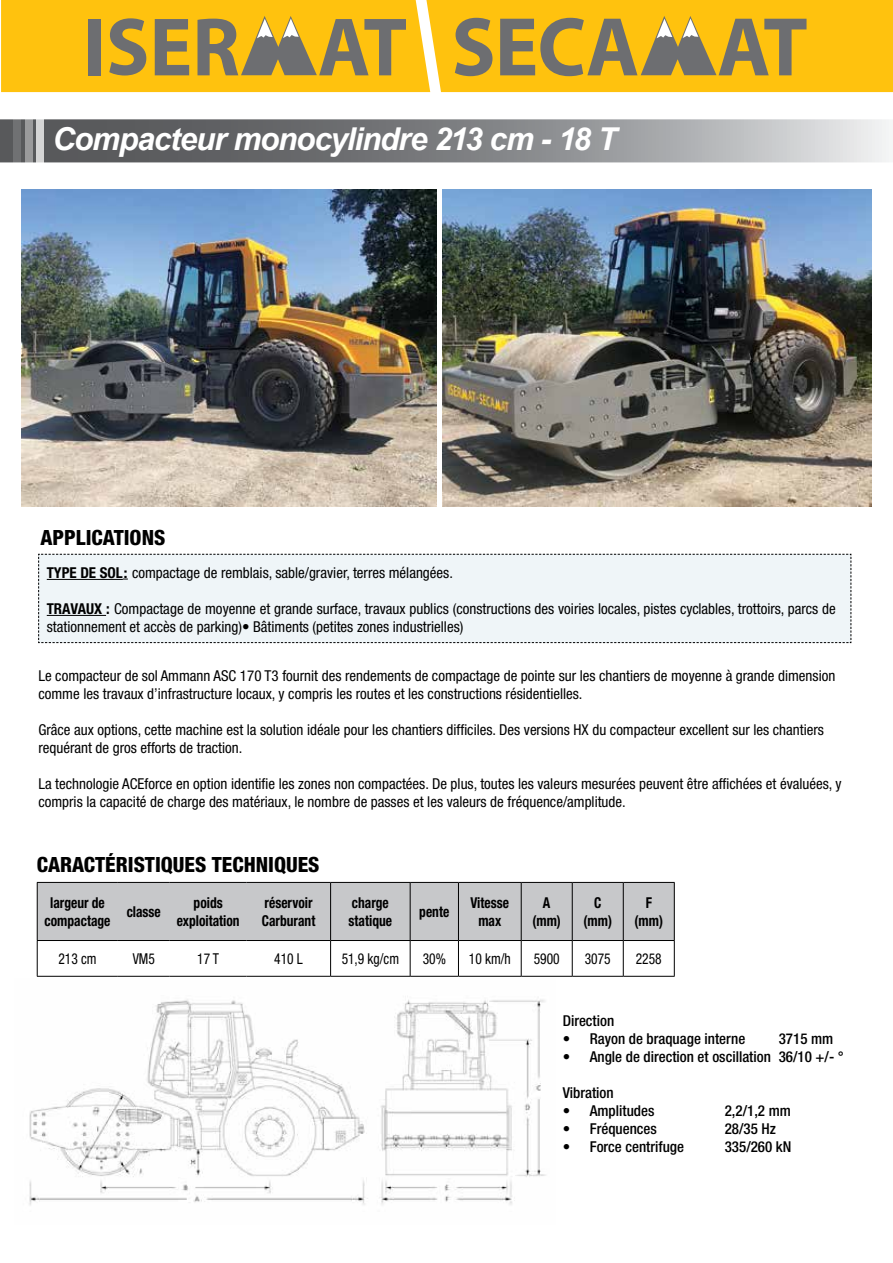
<style>
.page{position:relative;width:893px;height:1263px;background:#fff}
.page>*{position:absolute;margin:0;border:0;box-sizing:border-box;transform-origin:0 0}
.t1{font:italic 700 31.5px "Arial";letter-spacing:-.035em;color:#fff}
.t2{font:800 condensed 21px "Helvetica Neue";color:#000}
.t3{font:500 condensed 18px "Helvetica Neue";color:#fff}
.t4{font:condensed 15px/18px "Helvetica Neue";color:#000}
.t5{font:500 condensed 15px "Helvetica Neue";color:#000}
.t6{font:700 condensed 15px/18px "Helvetica Neue";color:#000;text-align:center;scale:.9 1}
.t7{font:condensed 15px "Helvetica Neue";color:#000;scale:.9 1}
.s1{font-weight:700}
.s2{font-family:"Helvetica";font-weight:700;font-stretch:normal}
</style>
<div class="page">
<div style="left:38px;top:883px;width:636px;height:57px;background:#c7c8ca"></div>
<hr style="left:37px;top:941px;width:1px;height:35px;background:#000">
<hr style="left:330px;top:941px;width:1px;height:35px;background:#000">
<hr style="left:410px;top:941px;width:1px;height:35px;background:#000">
<hr style="left:521px;top:941px;width:1px;height:35px;background:#000">
<hr style="left:572px;top:941px;width:1px;height:35px;background:#000">
<hr style="left:623px;top:941px;width:1px;height:35px;background:#000">
<hr style="left:674px;top:941px;width:1px;height:35px;background:#000">
<hr style="left:37px;top:976px;width:81px;height:1px;background:#000">
<hr style="left:118px;top:976px;width:52px;height:1px;background:#000">
<hr style="left:170px;top:976px;width:77px;height:1px;background:#000">
<hr style="left:247px;top:976px;width:84px;height:1px;background:#000">
<hr style="left:331px;top:976px;width:79px;height:1px;background:#000">
<hr style="left:458px;top:976px;width:63px;height:1px;background:#000">
<hr style="left:521px;top:976px;width:51px;height:1px;background:#000">
<hr style="left:572px;top:976px;width:51px;height:1px;background:#000">
<hr style="left:623px;top:976px;width:52px;height:1px;background:#000">
<hr style="left:37px;top:882px;width:81px;height:1px;background:#000">
<hr style="left:37px;top:883px;width:1px;height:57px;background:#000">
<hr style="left:118px;top:882px;width:52px;height:1px;background:#000">
<hr style="left:170px;top:882px;width:77px;height:1px;background:#000">
<hr style="left:247px;top:882px;width:84px;height:1px;background:#000">
<hr style="left:331px;top:882px;width:79px;height:1px;background:#000">
<hr style="left:330px;top:883px;width:1px;height:57px;background:#000">
<hr style="left:410px;top:883px;width:1px;height:57px;background:#000">
<hr style="left:458px;top:882px;width:63px;height:1px;background:#000">
<hr style="left:521px;top:882px;width:51px;height:1px;background:#000">
<hr style="left:521px;top:883px;width:1px;height:57px;background:#000">
<hr style="left:572px;top:882px;width:51px;height:1px;background:#000">
<hr style="left:572px;top:883px;width:1px;height:57px;background:#000">
<hr style="left:623px;top:882px;width:52px;height:1px;background:#000">
<hr style="left:623px;top:883px;width:1px;height:57px;background:#000">
<hr style="left:674px;top:883px;width:1px;height:57px;background:#000">
<hr style="left:37px;top:940px;width:81px;height:1px;background:#000">
<hr style="left:118px;top:940px;width:52px;height:1px;background:#000">
<hr style="left:170px;top:940px;width:77px;height:1px;background:#000">
<hr style="left:247px;top:940px;width:84px;height:1px;background:#000">
<hr style="left:331px;top:940px;width:79px;height:1px;background:#000">
<hr style="left:458px;top:940px;width:63px;height:1px;background:#000">
<hr style="left:521px;top:940px;width:51px;height:1px;background:#000">
<hr style="left:572px;top:940px;width:51px;height:1px;background:#000">
<hr style="left:623px;top:940px;width:52px;height:1px;background:#000">
<hr style="left:410px;top:882px;width:48px;height:1px;background:#000">
<hr style="left:458px;top:883px;width:1px;height:57px;background:#000">
<hr style="left:410px;top:940px;width:48px;height:1px;background:#000">
<hr style="left:458px;top:941px;width:1px;height:35px;background:#000">
<hr style="left:410px;top:976px;width:48px;height:1px;background:#000">
<div style="left:38px;top:554px;width:813px;height:89px;background:#eff5f8"></div>
<hr style="left:47px;top:615px;width:59px;height:1px;background:#000">
<svg style="left:0;top:119px;width:889px;height:43px;background:#8a8c8e"></svg>
<svg style="left:1px;top:0;width:892px;height:92px;background:#dcaf29"></svg>
<svg style="left:14px;top:119px;width:7px;height:44px"></svg>
<svg style="left:25px;top:119px;width:7px;height:44px"></svg>
<svg style="left:36px;top:119px;width:8px;height:44px"></svg>
<img style="left:29px;top:999px;width:517px;height:207px">
<img style="left:21px;top:189px;width:416px;height:317px">
<img style="left:442px;top:189px;width:430px;height:317px">
<h1 class="t1" style="left:52px;top:118px;width:566px">Compacteur monocylindre 213 cm - 18 T</h1>
<p class="t3" style="left:48px;top:135px;width:53px">140 cm</p>
<h2 class="t2" style="left:41px;top:525px;width:126px">APPLICATIONS</h2>
<p class="t4" style="left:47px;top:563px;width:408px"><span class="s1">TYPE DE SOL</span><span class="s2">:</span> compactage de remblais, sable/gravier, terres mélangées.</p>
<p class="t4" style="left:47px;top:599px;width:791px"><span class="s1">TRAVAUX :</span> Compactage de moyenne et grande surface, travaux publics (constructions des voiries locales, pistes cyclables, trottoirs, parcs de stationnement et accès de parking)• Bâtiments (petites zones industrielles)</p>
<p class="t4" style="left:38px;top:666px;width:798px">Le compacteur de sol Ammann ASC 170 T3 fournit des rendements de compactage de pointe sur les chantiers de moyenne à grande dimension comme les travaux d’infrastructure locaux, y compris les routes et les constructions résidentielles.</p>
<p class="t4" style="left:38px;top:720px;width:787px">Grâce aux options, cette machine est la solution idéale pour les chantiers difficiles. Des versions HX du compacteur excellent sur les chantiers requérant de gros efforts de traction.</p>
<p class="t4" style="left:38px;top:774px;width:805px">La technologie ACEforce en option identifie les zones non compactées. De plus, toutes les valeurs mesurées peuvent être affichées et évaluées, y compris la capacité de charge des matériaux, le nombre de passes et les valeurs de fréquence/amplitude.</p>
<h2 class="t2" style="left:37px;top:851px;width:284px">CARACTÉRISTIQUES TECHNIQUES</h2>
<p class="t6" style="left:45px;top:894px;width:75px">largeur de compactage</p>
<p class="t6" style="left:127px;top:903px;width:39px">classe</p>
<p class="t6" style="left:177px;top:894px;width:72px">poids exploitation</p>
<p class="t6" style="left:262px;top:894px;width:61px;text-align:left">réservoir<br>Carburant</p>
<p class="t6" style="left:349px;top:894px;width:50px;text-align:left">charge statique</p>
<p class="t6" style="left:419px;top:903px;width:35px">pente</p>
<p class="t6" style="left:471px;top:894px;width:44px">Vitesse max</p>
<p class="t6" style="left:532px;top:894px;width:33px">A (mm)</p>
<p class="t6" style="left:583px;top:894px;width:33px">C (mm)</p>
<p class="t6" style="left:635px;top:894px;width:33px">F (mm)</p>
<p class="t7" style="left:58px;top:950px;width:44px">213 cm</p>
<p class="t7" style="left:133px;top:950px;width:26px">VM5</p>
<p class="t7" style="left:197px;top:950px;width:26px">17 T</p>
<p class="t7" style="left:274px;top:950px;width:33px">410 L</p>
<p class="t7" style="left:342px;top:950px;width:65px">51,9 kg/cm</p>
<p class="t7" style="left:423px;top:950px;width:27px">30%</p>
<p class="t7" style="left:469px;top:950px;width:48px">10 km/h</p>
<p class="t7" style="left:534px;top:950px;width:30px">5900</p>
<p class="t7" style="left:585px;top:950px;width:30px">3075</p>
<p class="t7" style="left:636px;top:950px;width:30px">2258</p>
<p class="t5" style="left:563px;top:1012px;width:53px">Direction</p>
<p class="t5" style="left:563px;top:1030px;width:184px">• Rayon de braquage interne</p>
<p class="t5" style="left:779px;top:1030px;width:56px">3715 mm</p>
<p class="t5" style="left:563px;top:1048px;width:283px">• Angle de direction et oscillation 36/10 +/- °</p>
<p class="t5" style="left:563px;top:1084px;width:53px">Vibration</p>
<p class="t5" style="left:563px;top:1102px;width:93px">• Amplitudes</p>
<p class="t5" style="left:725px;top:1102px;width:68px">2,2/1,2 mm</p>
<p class="t5" style="left:563px;top:1120px;width:96px">• Fréquences</p>
<p class="t5" style="left:725px;top:1120px;width:53px">28/35 Hz</p>
<p class="t5" style="left:563px;top:1138px;width:123px">• Force centrifuge</p>
<p class="t5" style="left:725px;top:1138px;width:68px">335/260 kN</p>
</div>
